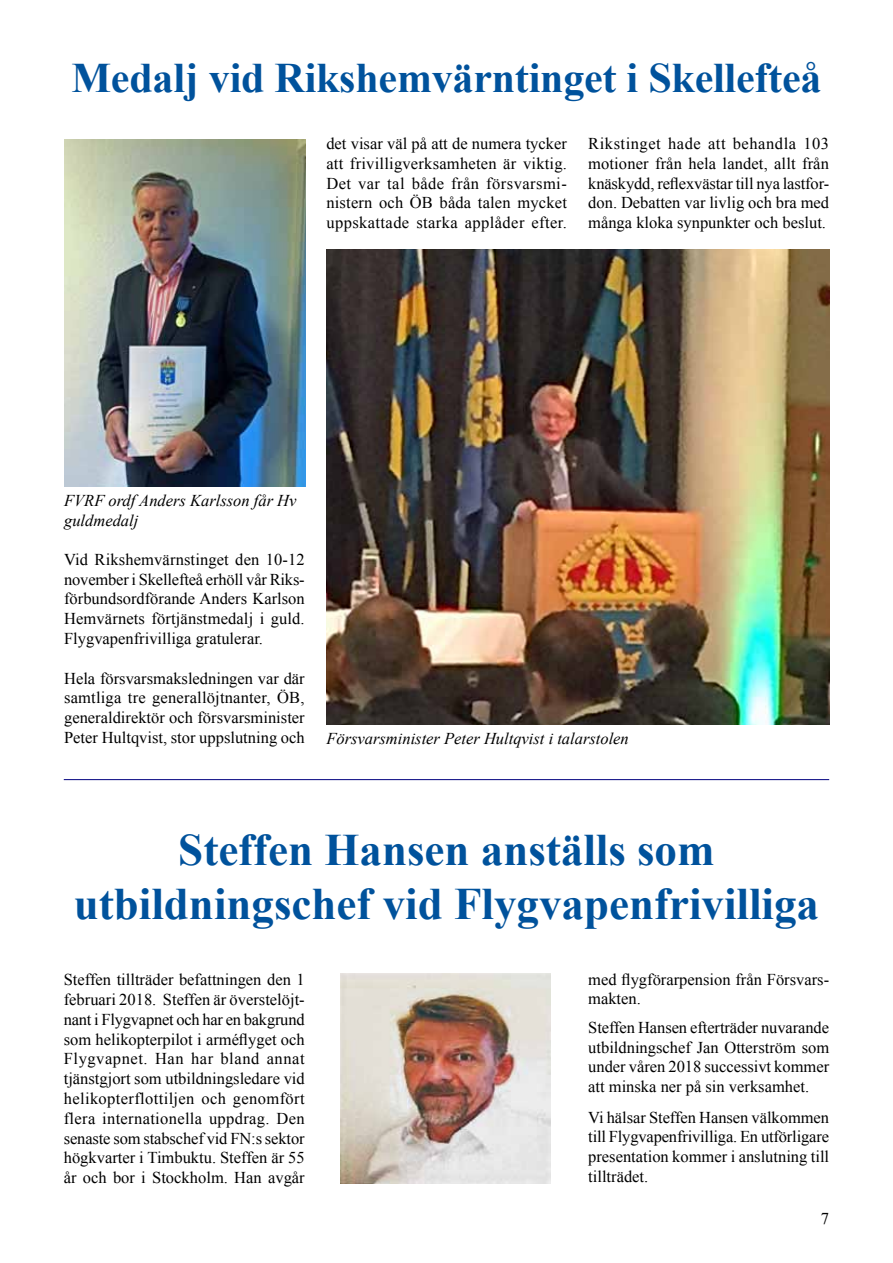
<style>
.page{position:relative;width:893px;height:1263px;background:#fff}
.page>*{position:absolute;margin:0;border:0;box-sizing:border-box;transform-origin:0 0}
.t1{font:700 45px/54px "Times New Roman";color:#00529c;text-align:center}
.t2{font:700 42px "Times New Roman";letter-spacing:-.005em;color:#00529c}
.t3{font:16.5px/19.8px "Times New Roman";color:#000;text-align:justify}
.t4{font:italic 16.5px/19.8px "Times New Roman";color:#000}
</style>
<div class="page">
<img style="left:340px;top:974px;width:210px;height:209px">
<img style="left:64px;top:140px;width:241px;height:346px">
<img style="left:326px;top:249px;width:503px;height:475px">
<hr style="left:64px;top:779px;width:765px;height:1px;background:#000080">
<h2 class="t2" style="left:72px;top:49px;width:751px">Medalj vid Rikshemvärntinget i Skellefteå</h2>
<p class="t3" style="left:326px;top:133px;width:242px">det visar väl på att de numera tycker att frivilligverksamheten är viktig.<br>Det var tal både från försvarsmi&shy;nistern och ÖB båda talen mycket uppskattade starka applåder efter.</p>
<p class="t3" style="left:588px;top:133px;width:242px">Rikstinget hade att behandla 103 motioner från hela landet, allt från knäskydd, reflexvästar till nya lastfor&shy;don. Debatten var livlig och bra med många kloka synpunkter och beslut.</p>
<p class="t4" style="left:64px;top:491px;width:234px">FVRF ordf Anders Karlsson får Hv guldmedalj</p>
<p class="t3" style="left:64px;top:549px;width:242px">Vid Rikshemvärnstinget den 10-12 november i Skellefteå erhöll vår Riks&shy;förbundsordförande Anders Karlson Hemvärnets förtjänstmedalj i guld.<br>Flygvapenfrivilliga gratulerar.</p>
<p class="t3" style="left:64px;top:668px;width:242px">Hela försvarsmaksledningen var där samtliga tre generallöjtnanter, ÖB, generaldirektör och försvarsminister Peter Hultqvist, stor uppslutning och</p>
<p class="t4" style="left:326px;top:728px;width:304px">Försvarsminister Peter Hultqvist i talarstolen</p>
<h1 class="t1" style="left:74px;top:822px;width:747px">Steffen Hansen anställs som utbildningschef vid Flygvapenfrivilliga</h1>
<p class="t3" style="left:64px;top:969px;width:242px">Steffen tillträder befattningen den 1 februari 2018. Steffen är överstelöjt&shy;nant i Flygvapnet och har en bakgrund som helikopterpilot i arméflyget och Flygvapnet. Han har bland annat tjänstgjort som utbildningsledare vid helikopterflottiljen och genomfört flera internationella uppdrag. Den senaste som stabschef vid FN:s sektor högkvarter i Timbuktu. Steffen är 55 år och bor i Stockholm. Han avgår</p>
<p class="t3" style="left:588px;top:969px;width:242px">med flygförarpension från Försvars&shy;makten.</p>
<p class="t3" style="left:588px;top:1017px;width:242px">Steffen Hansen efterträder nuvarande utbildningschef Jan Otterström som under våren 2018 successivt kommer att minska ner på sin verksamhet.</p>
<p class="t3" style="left:588px;top:1107px;width:242px">Vi hälsar Steffen Hansen välkommen till Flygvapenfrivilliga. En utförligare presentation kommer i anslutning till tillträdet.</p>
<p class="t3" style="left:821px;top:1208px;width:10px">7</p>
</div>
